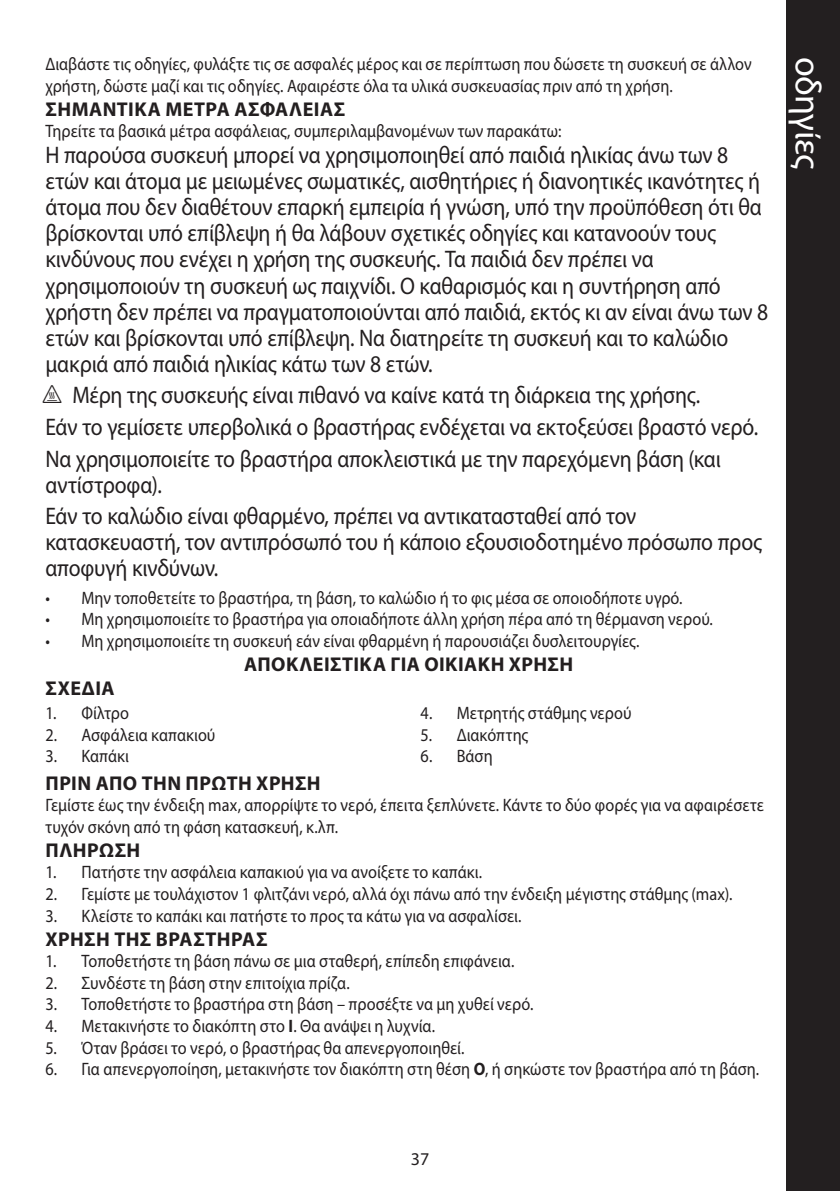
<style>
.page{position:relative;width:840px;height:1191px;background:#fff}
.page>*{position:absolute;margin:0;border:0;box-sizing:border-box;transform-origin:0 0}
.t1{font:36px "Myriad Pro";letter-spacing:-.015em;color:#fff}
.t2{font:24px/26px "Myriad Pro";letter-spacing:-.01em;color:#231f20;scale:.9 1}
.t3{font:700 20px "Myriad Pro";letter-spacing:.02em;color:#231f20}
.t4{font:18px/21.6px "Myriad Pro";letter-spacing:.005em;color:#231f20;scale:.9 1}
.t5{font:18px "Myriad Pro";letter-spacing:.005em;color:#231f20}
.s1{font-family:"Myriad IS Otext"}
.s2{font-weight:700}
</style>
<div class="page">
<div style="left:785px;top:0;width:54px;height:1191px;background:#231f20"></div>
<p class="t4" style="left:45px;top:53px;width:785px">Διαβάστε τις οδηγίες, φυλάξτε τις σε ασφαλές μέρος και σε περίπτωση που δώσετε τη συσκευή σε άλλον χρήστη, δώστε μαζί και τις οδηγίες. Αφαιρέστε όλα τα υλικά συσκευασίας πριν από τη χρήση.</p>
<p class="t3" style="left:46px;top:98px;width:301px">ΣΗΜΑΝΤΙΚA ΜEΤΡΑ ΑΣΦAΛΕΙΑΣ</p>
<p class="t4" style="left:45px;top:121px;width:574px">Τηρείτε τα βασικά μέτρα ασφάλειας, συμπεριλαμβανομένων των παρακάτω:</p>
<p class="t2" style="left:45px;top:143px;width:804px">Η παρούσα συσκευή μπορεί να χρησιμοποιηθεί από παιδιά ηλικίας άνω των 8 ετών και άτομα με μειωμένες σωματικές, αισθητήριες ή διανοητικές ικανότητες ή άτομα που δεν διαθέτουν επαρκή εμπειρία ή γνώση, υπό την προϋπόθεση ότι θα βρίσκονται υπό επίβλεψη ή θα λάβουν σχετικές οδηγίες και κατανοούν τους κινδύνους που ενέχει η χρήση της συσκευής. Τα παιδιά δεν πρέπει να χρησιμοποιούν τη συσκευή ως παιχνίδι. Ο καθαρισμός και η συντήρηση από χρήστη δεν πρέπει να πραγματοποιούνται από παιδιά, εκτός κι αν είναι άνω των 8 ετών και βρίσκονται υπό επίβλεψη. Να διατηρείτε τη συσκευή και το καλώδιο μακριά από παιδιά ηλικίας κάτω των 8 ετών.</p>
<h2 class="t2" style="left:45px;top:379px;width:793px;line-height:31.6px"><span class="s1">h</span> Μέρη της συσκευής είναι πιθανό να καίνε κατά τη διάρκεια της χρήσης.<br>Εάν το γεμίσετε υπερβολικά ο βραστήρας ενδέχεται να εκτοξεύσει βραστό νερό.<br>Να χρησιμοποιείτε το βραστήρα αποκλειστικά με την παρεχόμενη βάση (και</h2>
<h2 class="t2" style="left:45px;top:469px;width:658px;line-height:31.6px">αντίστροφα).<br>Εάν το καλώδιο είναι φθαρμένο, πρέπει να αντικατασταθεί από τον</h2>
<h2 class="t2" style="left:45px;top:529px;width:797px">κατασκευαστή, τον αντιπρόσωπό του ή κάποιο εξουσιοδοτημένο πρόσωπο προς αποφυγή κινδύνων.</h2>
<p class="t4" style="left:45px;top:587px;width:709px">• Μην τοποθετείτε το βραστήρα, τη βάση, το καλώδιο ή το φις μέσα σε οποιοδήποτε υγρό.</p>
<p class="t4" style="left:45px;top:608px;width:742px">• Μη χρησιμοποιείτε το βραστήρα για οποιαδήποτε άλλη χρήση πέρα από τη θέρμανση νερού.</p>
<p class="t4" style="left:45px;top:630px;width:661px">• Μη χρησιμοποιείτε τη συσκευή εάν είναι φθαρμένη ή παρουσιάζει δυσλειτουργίες.</p>
<p class="t3" style="left:244px;top:653px;width:330px">ΑΠΟΚΛΕΙΣΤΙΚΑ ΓΙΑ ΟΙΚΙΑΚΗ ΧΡΗΣΗ</p>
<p class="t3" style="left:46px;top:677px;width:70px">ΣΧΕΔΙΑ</p>
<p class="t4" style="left:45px;top:702px;width:94px">1. Φίλτρο</p>
<p class="t4" style="left:45px;top:724px;width:190px">2. Ασφάλεια καπακιού</p>
<p class="t4" style="left:45px;top:745px;width:94px">3. Καπάκι</p>
<p class="t4" style="left:420px;top:702px;width:236px">4. Μετρητής στάθμης νερού</p>
<p class="t4" style="left:420px;top:724px;width:121px">5. Διακόπτης</p>
<p class="t4" style="left:420px;top:745px;width:82px">6. Bάση</p>
<p class="t3" style="left:46px;top:771px;width:276px">ΠΡΙΝ ΑΠΟ ΤΗΝ ΠΡΩΤΗ ΧΡΗΣΗ</p>
<p class="t4" style="left:45px;top:794px;width:799px">Γεμίστε έως την ένδειξη max, απορρίψτε το νερό, έπειτα ξεπλύνετε. Κάντε το δύο φορές για να αφαιρέσετε τυχόν σκόνη από τη φάση κατασκευή, κ.λπ.</p>
<p class="t3" style="left:46px;top:838px;width:96px">ΠΛHΡΩΣΗ</p>
<p class="t4" style="left:45px;top:861px;width:486px">1. Πατήστε την ασφάλεια καπακιού για να ανοίξετε το καπάκι.</p>
<p class="t4" style="left:45px;top:883px;width:764px">2. Γεμίστε με τουλάχιστον 1 φλιτζάνι νερό, αλλά όχι πάνω από την ένδειξη μέγιστης στάθμης (max).</p>
<p class="t4" style="left:45px;top:905px;width:530px">3. Κλείστε το καπάκι και πατήστε το προς τα κάτω για να ασφαλίσει.</p>
<p class="t3" style="left:46px;top:927px;width:223px">ΧΡΗΣΗ ΤΗΣ ΒΡΑΣΤΗΡΑΣ</p>
<p class="t4" style="left:45px;top:950px;width:522px">1. Τοποθετήστε τη βάση πάνω σε μια σταθερή, επίπεδη επιφάνεια.</p>
<p class="t4" style="left:45px;top:972px;width:339px">2. Συνδέστε τη βάση στην επιτοίχια πρίζα.</p>
<p class="t4" style="left:45px;top:993px;width:543px">3. Τοποθετήστε το βραστήρα στη βάση – προσέξτε να μη χυθεί νερό.</p>
<p class="t4" style="left:45px;top:1015px;width:434px">4. Μετακινήστε το διακόπτη στο <span class="s2">I</span>. Θα ανάψει η λυχνία.</p>
<p class="t4" style="left:45px;top:1037px;width:467px">5. Όταν βράσει το νερό, ο βραστήρας θα απενεργοποιηθεί.</p>
<p class="t4" style="left:45px;top:1058px;width:794px">6. Για απενεργοποίηση, μετακινήστε τον διακόπτη στη θέση <span class="s2">O</span>, ή σηκώστε τον βραστήρα από τη βάση.</p>
<h1 class="t1" style="left:827px;top:57px;width:114px;rotate:90deg">οδηγίες</h1>
<p class="t5" style="left:410px;top:1149px;width:20px">37</p>
</div>
